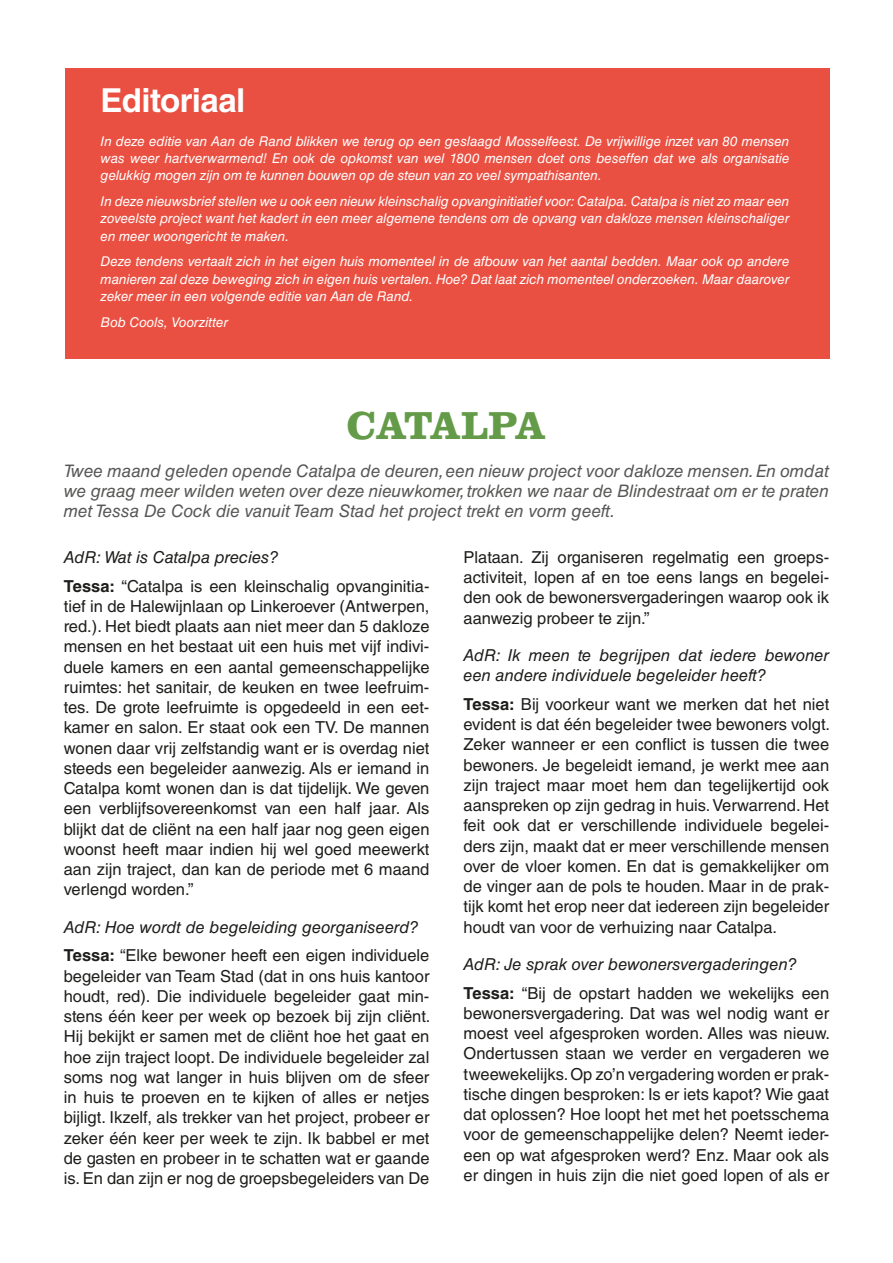
<style>
.page{position:relative;width:893px;height:1263px;background:#fff}
.page>*{position:absolute;margin:0;border:0;box-sizing:border-box;transform-origin:0 0}
.t1{font:700 40.5px "Clarendon LT Std";letter-spacing:-.035em;color:#649b48}
.t2{font:700 33px "Helvetica LT Std";letter-spacing:-.02em;color:#fff}
.t3{font:italic 17.25px/20.2px "Helvetica LT Std";color:#575756;text-align:justify}
.t4{font:16.5px/20.2px "Helvetica LT Std";color:#1d1d1b;text-align:justify}
.t5{font:italic 16.5px/28.8px "Helvetica LT Std";color:#1d1d1b}
.t6{font:italic 13.5px/17.2px "Helvetica LT Std";letter-spacing:-.005em;color:#fff;text-align:justify}
.s1{font-style:italic}
.s2{font-weight:700}
.s3{font-weight:700;font-style:normal}
.s4{font-style:normal}
</style>
<div class="page">
<div style="left:65px;top:68px;width:764px;height:290px;background:#ea5042"></div>
<h2 class="t2" style="left:101px;top:80px;width:146px">Editoriaal</h2>
<p class="t6" style="left:101px;top:132px;width:690px">In deze editie van Aan de Rand blikken we terug op een geslaagd Mosselfeest. De vrijwillige inzet van 80 mensen was weer hartverwarmend! En ook de opkomst van wel 1800 mensen doet ons beseffen dat we als organisatie gelukkig mogen zijn om te kunnen bouwen op de steun van zo veel sympathisanten.</p>
<p class="t6" style="left:101px;top:193px;width:690px">In deze nieuwsbrief stellen we u ook een nieuw kleinschalig opvanginitiatief voor: Catalpa. Catalpa is niet zo maar een zoveelste project want het kadert in een meer algemene tendens om de opvang van dakloze mensen kleinschaliger en meer woongericht te maken.</p>
<p class="t6" style="left:101px;top:253px;width:690px">Deze tendens vertaalt zich in het eigen huis momenteel in de afbouw van het aantal bedden. Maar ook op andere manieren zal deze beweging zich in eigen huis vertalen. Hoe? Dat laat zich momenteel onderzoeken. Maar daarover zeker meer in een volgende editie van Aan de Rand.</p>
<p class="t6" style="left:101px;top:313px;width:129px">Bob Cools, Voorzitter</p>
<h1 class="t1" style="left:347px;top:401px;width:201px">CATALPA</h1>
<p class="t3" style="left:64px;top:460px;width:767px">Twee maand geleden opende Catalpa de deuren, een nieuw project voor dakloze mensen. En omdat we graag meer wilden weten over deze nieuwkomer, trokken we naar de Blindestraat om er te praten met Tessa De Cock die vanuit Team Stad het project trekt en vorm geeft.</p>
<p class="t4" style="left:64px;top:543px;width:367px;line-height:28.8px"><span class="s1">AdR: Wat is Catalpa precies?<br></span><span class="s2">Tessa:</span> “Catalpa is een kleinschalig opvanginitia-</p>
<p class="t4" style="left:64px;top:596px;width:367px">tief in de Halewijnlaan op Linkeroever (Antwerpen, red.). Het biedt plaats aan niet meer dan 5 dakloze mensen en het bestaat uit een huis met vijf indivi&shy;duele kamers en een aantal gemeenschappelijke ruimtes: het sanitair, de keuken en twee leefruim&shy;tes. De grote leefruimte is opgedeeld in een eet&shy;kamer en salon. Er staat ook een TV. De mannen wonen daar vrij zelfstandig want er is overdag niet steeds een begeleider aanwezig. Als er iemand in Catalpa komt wonen dan is dat tijdelijk. We geven een verblijfsovereenkomst van een half jaar. Als blijkt dat de cliënt na een half jaar nog geen eigen woonst heeft maar indien hij wel goed meewerkt aan zijn traject, dan kan de periode met 6 maand verlengd worden.”</p>
<p class="t5" style="left:64px;top:912px;width:367px">AdR: Hoe wordt de begeleiding georganiseerd?<br><span class="s3">Tessa:</span> <span class="s4">“Elke bewoner heeft een eigen individuele</span></p>
<p class="t4" style="left:64px;top:966px;width:368px">begeleider van Team Stad (dat in ons huis kantoor houdt, red). Die individuele begeleider gaat min&shy;stens één keer per week op bezoek bij zijn cliënt.<br>Hij bekijkt er samen met de cliënt hoe het gaat en hoe zijn traject loopt. De individuele begeleider zal soms nog wat langer in huis blijven om de sfeer in huis te proeven en te kijken of alles er netjes bijligt. Ikzelf, als trekker van het project, probeer er zeker één keer per week te zijn. Ik babbel er met de gasten en probeer in te schatten wat er gaande is. En dan zijn er nog de groepsbegeleiders van De</p>
<p class="t4" style="left:463px;top:547px;width:367px">Plataan. Zij organiseren regelmatig een groeps&shy;activiteit, lopen af en toe eens langs en begelei&shy;den ook de bewonersvergaderingen waarop ook ik aanwezig probeer te zijn.”</p>
<p class="t5" style="left:463px;top:645px;width:367px;line-height:20.2px">AdR: Ik meen te begrijpen dat iedere bewoner een andere individuele begeleider heeft?</p>
<p class="t4" style="left:463px;top:694px;width:368px"><span class="s2">Tessa:</span> Bij voorkeur want we merken dat het niet evident is dat één begeleider twee bewoners volgt.<br>Zeker wanneer er een conflict is tussen die twee bewoners. Je begeleidt iemand, je werkt mee aan zijn traject maar moet hem dan tegelijkertijd ook aanspreken op zijn gedrag in huis. Verwarrend. Het feit ook dat er verschillende individuele begelei&shy;ders zijn, maakt dat er meer verschillende mensen over de vloer komen. En dat is gemakkelijker om de vinger aan de pols te houden. Maar in de prak&shy;tijk komt het erop neer dat iedereen zijn begeleider houdt van voor de verhuizing naar Catalpa.</p>
<p class="t5" style="left:463px;top:949px;width:367px">AdR: Je sprak over bewonersvergaderingen?<br><span class="s3">Tessa:</span> <span class="s4">“Bij de opstart hadden we wekelijks een</span></p>
<p class="t4" style="left:463px;top:1003px;width:368px">bewonersvergadering. Dat was wel nodig want er moest veel afgesproken worden. Alles was nieuw.<br>Ondertussen staan we verder en vergaderen we tweewekelijks. Op zo’n vergadering worden er prak&shy;tische dingen besproken: Is er iets kapot? Wie gaat dat oplossen? Hoe loopt het met het poetsschema voor de gemeenschappelijke delen? Neemt ieder&shy;een op wat afgesproken werd? Enz. Maar ook als er dingen in huis zijn die niet goed lopen of als er</p>
</div>
